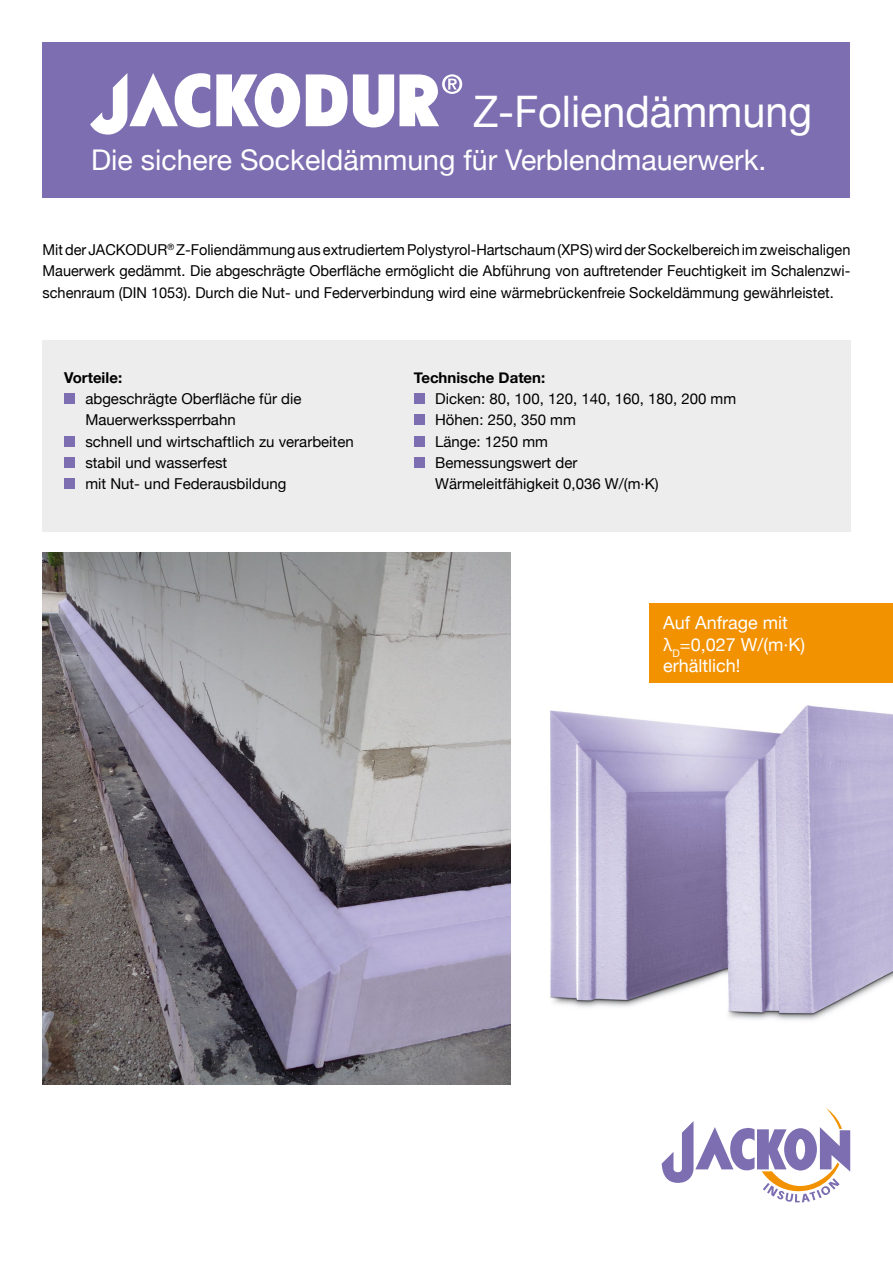
<style>
.page{position:relative;width:893px;height:1263px;background:#fff}
.page>*{position:absolute;margin:0;border:0;box-sizing:border-box;transform-origin:0 0}
.t1{font:43.5px "Helvetica Neue";color:#fff;scale:.95 1}
.t2{font:28.5px "Helvetica Neue";color:#fff}
.t3{font:18px/21.6px "Helvetica Neue";color:#fff}
.t4{font:15px/21.3px "Helvetica Neue";color:#000}
.t5{font:700 15px "Helvetica Neue";color:#000}
</style>
<div class="page">
<div style="left:42px;top:43px;width:808px;height:155px;background:#7c6eb0"></div>
<img style="left:43px;top:553px;width:467px;height:531px">
<svg style="left:216px;top:73px;width:84px;height:54px"></svg>
<svg style="left:306px;top:74px;width:41px;height:52px"></svg>
<svg style="left:90px;top:73px;width:120px;height:62px"></svg>
<svg style="left:353px;top:74px;width:109px;height:53px"></svg>
<img style="left:550px;top:679px;width:343px;height:341px">
<div style="left:42px;top:340px;width:808px;height:191px;background:#ededed"></div>
<svg style="left:662px;top:1108px;width:188px;height:94px"></svg>
<div style="left:64px;top:393px;width:11px;height:11px;background:#7c6eb0"></div>
<div style="left:64px;top:436px;width:11px;height:10px;background:#7c6eb0"></div>
<div style="left:64px;top:457px;width:11px;height:11px;background:#7c6eb0"></div>
<div style="left:64px;top:478px;width:11px;height:11px;background:#7c6eb0"></div>
<div style="left:414px;top:393px;width:10px;height:11px;background:#7c6eb0"></div>
<div style="left:414px;top:415px;width:10px;height:10px;background:#7c6eb0"></div>
<div style="left:414px;top:436px;width:10px;height:10px;background:#7c6eb0"></div>
<div style="left:414px;top:457px;width:10px;height:11px;background:#7c6eb0"></div>
<div style="left:650px;top:603px;width:243px;height:79px;background:#f39200"></div>
<h1 class="t1" style="left:473px;top:80px;width:359px">Z-Foliendämmung</h1>
<h2 class="t2" style="left:91px;top:139px;width:677px">Die sichere Sockeldämmung für Verblendmauerwerk.</h2>
<p class="t4" style="left:43px;top:240px;width:809px;text-align:justify">Mitder JACKODUR<sup>®</sup> Z-Foliendämmungaus extrudiertemPolystyrol-Hartschaum(XPS)wirdderSockelbereich imzweischaligen Mauerwerk gedämmt. Die abgeschrägte Oberfläche ermöglicht die Abführung von auftretender Feuchtigkeit im Schalenzwi&shy;schenraum (DIN 1053). Durch die Nut- und Federverbindung wird eine wärmebrückenfreie Sockeldämmung gewährleistet.</p>
<p class="t5" style="left:64px;top:366px;width:60px">Vorteile:</p>
<p class="t4" style="left:85px;top:389px;width:270px">abgeschrägte Oberfläche für die<br>Mauerwerkssperrbahn<br>schnell und wirtschaftlich zu verarbeiten stabil und wasserfest<br>mit Nut- und Federausbildung</p>
<p class="t5" style="left:414px;top:366px;width:133px">Technische Daten:</p>
<p class="t4" style="left:435px;top:389px;width:303px">Dicken: 80, 100, 120, 140, 160, 180, 200 mm<br>Höhen: 250, 350 mm<br>Länge: 1250 mm<br>Bemessungswert der<br>Wärmeleitfähigkeit 0,036 W/(m·K)</p>
<p class="t3" style="left:663px;top:613px;width:143px">Auf Anfrage mit λ<sub>D</sub>=0,027 W/(m·K) erhältlich!</p>
</div>
